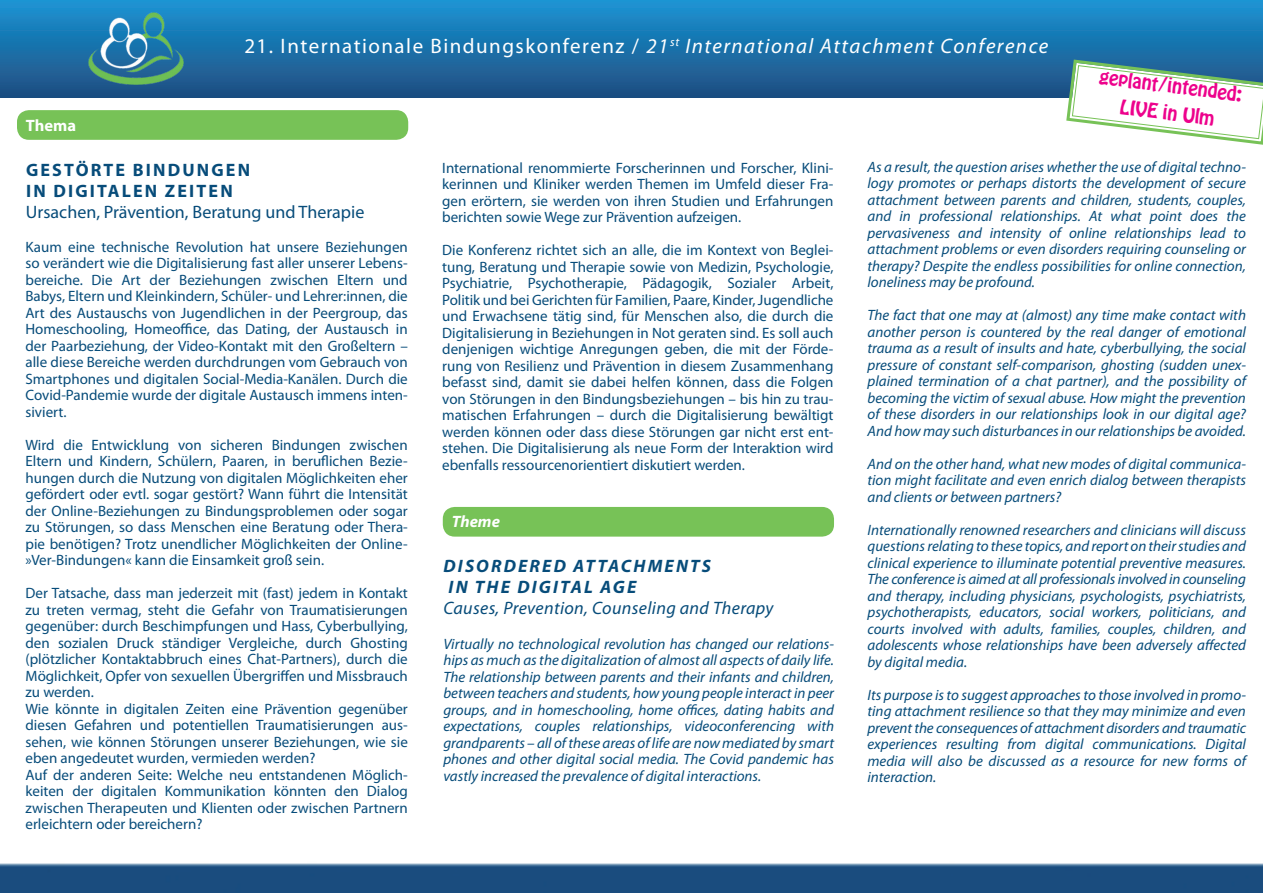
<style>
.page{position:relative;width:1263px;height:893px;background:#fff}
.page>*{position:absolute;margin:0;border:0;box-sizing:border-box;transform-origin:0 0}
.t1{font:21px "Myriad Pro";letter-spacing:.07em;color:#fff}
.t2{font:18px "Myriad Pro";color:#074c7a}
.t3{font:italic 18px "Myriad Pro";letter-spacing:.02em;color:#074c7a}
.t4{font:italic 700 18px/21px "Myriad Pro";letter-spacing:.12em;color:#074c7a}
.t5{font:700 18px/21px "Myriad Pro";letter-spacing:.12em;color:#074c7a}
.t6{font:18px/27px "Hobo Std";color:#ed028c;text-align:center}
.t7{font:700 16.5px "Myriad Pro";color:#fff}
.t8{font:italic 700 16.5px "Myriad Pro";color:#fff}
.t9{font:15px/16.5px "Myriad Pro";color:#074c7a;text-align:justify}
.t10{font:italic 15px/16.5px "Myriad Pro";color:#074c7a;text-align:justify}
.s1{font-style:italic}
</style>
<div class="page">
<div style="left:0;top:0;width:1263px;height:97px;background:linear-gradient(to bottom,#1994d4,#1e4e81)"></div>
<img style="left:89px;top:13px;width:94px;height:72px">
<img style="left:1px;top:110px;width:1262px;height:783px">
<img style="left:0;top:862px;width:1px;height:31px">
<div style="left:17px;top:110px;width:391px;height:30px;background:#77c257;border-radius:12px"></div>
<div style="left:443px;top:507px;width:391px;height:30px;background:#77c257;border-radius:12px"></div>
<svg style="left:1065px;top:58px;width:198px;height:88px"></svg>
<p class="t7" style="left:26px;top:114px;width:52px">THEMA</p>
<h1 class="t1" style="left:244px;top:33px;width:805px">21. Internationale Bindungskonferenz / <span class="s1">21</span><sup>st</sup> <span class="s1">International Attachment Conference</span></h1>
<p class="t6" style="left:1101px;top:64px;width:145px;rotate:7deg">geplant/intended:<br>LIVE in Ulm</p>
<p class="t5" style="left:26px;top:159px;width:225px">GESTÖRTE BINDUNGEN<br>IN DIGITALEN ZEITEN</p>
<p class="t2" style="left:26px;top:201px;width:340px">Ursachen, Prävention, Beratung und Therapie</p>
<p class="t9" style="left:26px;top:238px;width:384px">Kaum eine technische Revolution hat unsere Beziehungen so verändert wie die Digitalisierung fast aller unserer Lebens&shy;bereiche. Die Art der Beziehungen zwischen Eltern und Babys, Eltern und Kleinkindern, Schüler- und Lehrer:innen, die Art des Austauschs von Jugendlichen in der Peergroup, das Homeschooling, Homeoffice, das Dating, der Austausch in der Paarbeziehung, der Video-Kontakt mit den Großeltern – alle diese Bereiche werden durchdrungen vom Gebrauch von Smartphones und digitalen Social-Media-Kanälen. Durch die Covid-Pandemie wurde der digitale Austausch immens inten&shy;siviert.</p>
<p class="t9" style="left:26px;top:436px;width:384px">Wird die Entwicklung von sicheren Bindungen zwischen Eltern und Kindern, Schülern, Paaren, in beruflichen Bezie&shy;hungen durch die Nutzung von digitalen Möglichkeiten eher gefördert oder evtl. sogar gestört? Wann führt die Intensität der Online-Beziehungen zu Bindungsproblemen oder sogar zu Störungen, so dass Menschen eine Beratung oder Thera&shy;pie benötigen? Trotz unendlicher Möglichkeiten der Online-»Ver-Bindungen« kann die Einsamkeit groß sein.</p>
<p class="t9" style="left:26px;top:584px;width:384px;text-align:left">Der Tatsache, dass man jederzeit mit (fast) jedem in Kontakt zu treten vermag, steht die Gefahr von Traumatisierungen gegenüber: durch Beschimpfungen und Hass, Cyberbullying, den sozialen Druck ständiger Vergleiche, durch Ghosting (plötzlicher Kontaktabbruch eines Chat-Partners), durch die Möglichkeit, Opfer von sexuellen Übergriffen und Missbrauch zu werden.<br>Wie könnte in digitalen Zeiten eine Prävention gegenüber diesen Gefahren und potentiellen Traumatisierungen aus&shy;sehen, wie können Störungen unserer Beziehungen, wie sie eben angedeutet wurden, vermieden werden?<br>Auf der anderen Seite: Welche neu entstandenen Möglich&shy;keiten der digitalen Kommunikation könnten den Dialog zwischen Therapeuten und Klienten oder zwischen Partnern erleichtern oder bereichern?</p>
<p class="t9" style="left:442px;top:159px;width:393px">International renommierte Forscherinnen und Forscher, Klini&shy;kerinnen und Kliniker werden Themen im Umfeld dieser Fra&shy;gen erörtern, sie werden von ihren Studien und Erfahrungen berichten sowie Wege zur Prävention aufzeigen.</p>
<p class="t9" style="left:442px;top:242px;width:393px">Die Konferenz richtet sich an alle, die im Kontext von Beglei&shy;tung, Beratung und Therapie sowie von Medizin, Psychologie, Psychiatrie, Psychotherapie, Pädagogik, Sozialer Arbeit, Politik und bei Gerichten für Familien, Paare, Kinder, Jugendliche und Erwachsene tätig sind, für Menschen also, die durch die Digitalisierung in Beziehungen in Not geraten sind. Es soll auch denjenigen wichtige Anregungen geben, die mit der Förde&shy;rung von Resilienz und Prävention in diesem Zusammenhang befasst sind, damit sie dabei helfen können, dass die Folgen von Störungen in den Bindungsbeziehungen – bis hin zu trau&shy;matischen Erfahrungen – durch die Digitalisierung bewältigt werden können oder dass diese Störungen gar nicht erst ent&shy;stehen. Die Digitalisierung als neue Form der Interaktion wird ebenfalls ressourcenorientiert diskutiert werden.</p>
<p class="t8" style="left:452px;top:511px;width:50px">THEME</p>
<p class="t4" style="left:443px;top:554px;width:269px">DISORDERED ATTACHMENTS<br>IN THE DIGITAL AGE</p>
<p class="t3" style="left:443px;top:596px;width:332px">Causes, Prevention, Counseling and Therapy</p>
<p class="t10" style="left:443px;top:635px;width:392px">Virtually no technological revolution has changed our relations&shy;hips as much as the digitalization of almost all aspects of daily life.<br>The relationship between parents and their infants and children, between teachers and students, how young people interact in peer groups, and in homeschooling, home offices, dating habits and expectations, couples relationships, videoconferencing with grandparents – all of these areas of life are now mediated by smart phones and other digital social media. The Covid pandemic has vastly increased the prevalence of digital interactions.</p>
<p class="t10" style="left:867px;top:158px;width:380px">As a result, the question arises whether the use of digital techno&shy;logy promotes or perhaps distorts the development of secure attachment between parents and children, students, couples, and in professional relationships. At what point does the pervasiveness and intensity of online relationships lead to attachment problems or even disorders requiring counseling or therapy? Despite the endless possibilities for online connection, loneliness may be profound.</p>
<p class="t10" style="left:867px;top:307px;width:380px">The fact that one may at (almost) any time make contact with another person is countered by the real danger of emotional trauma as a result of insults and hate, cyberbullying, the social pressure of constant self-comparison, ghosting (sudden unex&shy;plained termination of a chat partner), and the possibility of becoming the victim of sexual abuse. How might the prevention of these disorders in our relationships look in our digital age?<br>And how may such disturbances in our relationships be avoided.</p>
<p class="t10" style="left:867px;top:455px;width:380px">And on the other hand, what new modes of digital communica&shy;tion might facilitate and even enrich dialog between therapists and clients or between partners?</p>
<p class="t10" style="left:867px;top:521px;width:380px">Internationally renowned researchers and clinicians will discuss questions relating to these topics, and report on their studies and clinical experience to illuminate potential preventive measures.<br>The conference is aimed at all professionals involved in counseling and therapy, including physicians, psychologists, psychiatrists, psychotherapists, educators, social workers, politicians, and courts involved with adults, families, couples, children, and adolescents whose relationships have been adversely affected by digital media.</p>
<p class="t10" style="left:867px;top:686px;width:380px">Its purpose is to suggest approaches to those involved in promo&shy;ting attachment resilience so that they may minimize and even prevent the consequences of attachment disorders and traumatic experiences resulting from digital communications. Digital media will also be discussed as a resource for new forms of interaction.</p>
</div>
